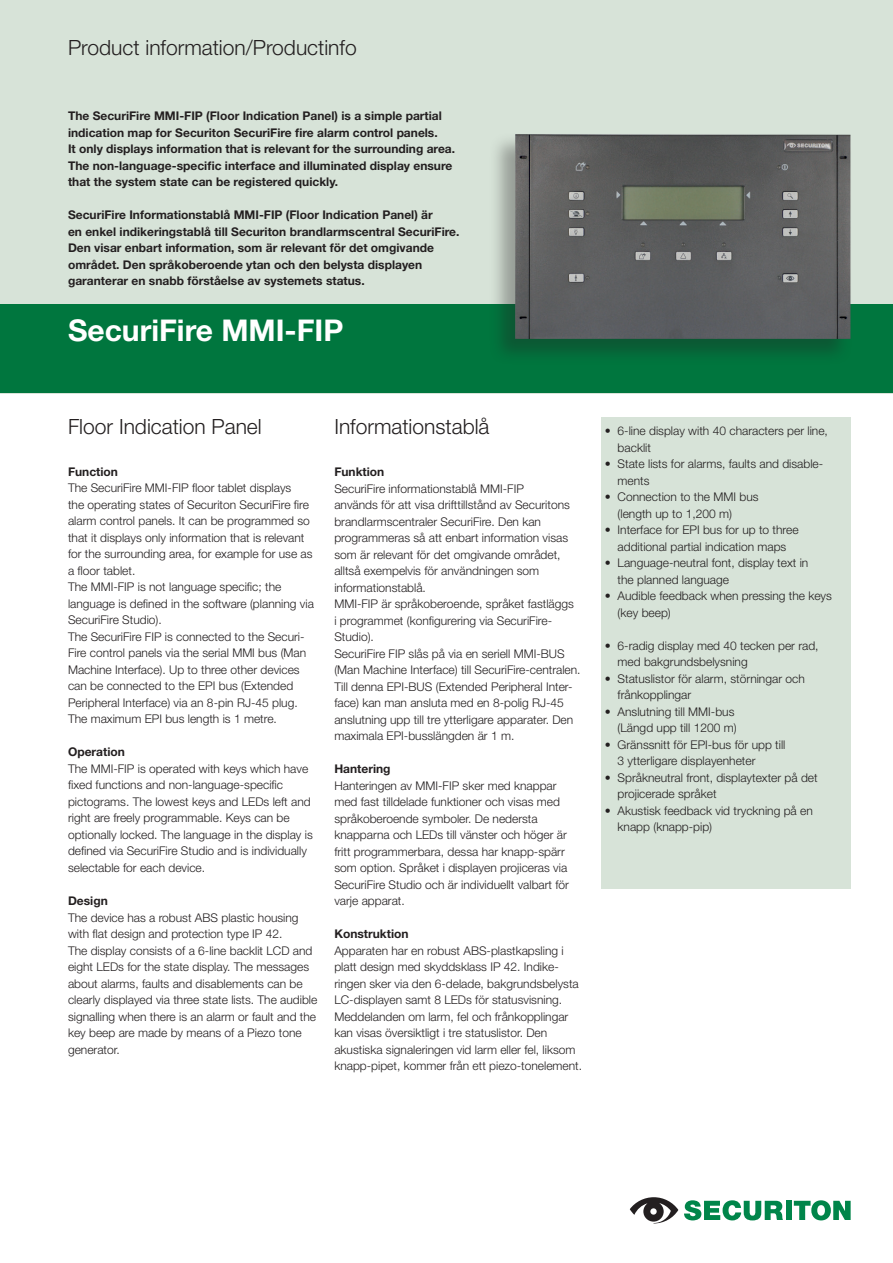
<style>
.page{position:relative;width:893px;height:1263px;background:#fff}
.page>*{position:absolute;margin:0;border:0;box-sizing:border-box;transform-origin:0 0}
.t1{font:700 30px "Helvetica Neue";color:#fff}
.t2{font:300 21px "Helvetica Neue";color:#231f20}
.t3{font:300 12px/16.5px "Helvetica Neue";color:#231f20}
.t4{font:700 12px/16.5px "Helvetica Neue";color:#231f20}
</style>
<div class="page">
<div style="left:0;top:0;width:893px;height:393px;background:#d7e3d8"></div>
<div style="left:601px;top:417px;width:249px;height:471px;background:#d7e3d8"></div>
<svg style="left:684px;top:1200px;width:99px;height:20px"></svg>
<div style="left:786px;top:1201px;width:6px;height:19px;background:#00854a"></div>
<svg style="left:794px;top:1200px;width:57px;height:20px"></svg>
<svg style="left:630px;top:1197px;width:48px;height:26px"></svg>
<div style="left:0;top:305px;width:893px;height:88px;background:#00763e"></div>
<div style="left:489px;top:132px;width:363px;height:233px;background:#231f20;opacity:.35"></div>
<img style="left:515px;top:134px;width:335px;height:205px">
<h2 class="t2" style="left:68px;top:35px;width:290px">Product information/Productinfo</h2>
<p class="t4" style="left:68px;top:107px;width:389px">The SecuriFire MMI-FIP (Floor Indication Panel) is a simple partial indication map for Securiton SecuriFire fire alarm control panels.<br>It only displays information that is relevant for the surrounding area.<br>The non-language-specific interface and illuminated display ensure that the system state can be registered quickly.</p>
<p class="t4" style="left:68px;top:206px;width:393px">SecuriFire Informationstablå MMI-FIP (Floor Indication Panel) är<br>en enkel indikeringstablå till Securiton brandlarmscentral SecuriFire.<br>Den visar enbart information, som är relevant för det omgivande området. Den språkoberoende ytan och den belysta displayen garanterar en snabb förståelse av systemets status.</p>
<h1 class="t1" style="left:68px;top:312px;width:277px">SecuriFire MMI-FIP</h1>
<h2 class="t2" style="left:68px;top:413px;width:195px">Floor Indication Panel</h2>
<p class="t4" style="left:68px;top:463px;width:52px">Function</p>
<p class="t3" style="left:68px;top:480px;width:247px">The SecuriFire MMI-FIP floor tablet displays<br>the operating states of Securiton SecuriFire fire alarm control panels. It can be programmed so that it displays only information that is relevant for the surrounding area, for example for use as a floor tablet.<br>The MMI-FIP is not language specific; the language is defined in the software (planning via SecuriFire Studio).<br>The SecuriFire FIP is connected to the Securi-Fire control panels via the serial MMI bus (Man Machine Interface). Up to three other devices can be connected to the EPI bus (Extended Peripheral Interface) via an 8-pin RJ-45 plug.<br>The maximum EPI bus length is 1 metre.</p>
<p class="t4" style="left:68px;top:744px;width:58px">Operation</p>
<p class="t3" style="left:68px;top:760px;width:246px">The MMI-FIP is operated with keys which have fixed functions and non-language-specific pictograms. The lowest keys and LEDs left and right are freely programmable. Keys can be optionally locked. The language in the display is defined via SecuriFire Studio and is individually selectable for each device.</p>
<p class="t4" style="left:68px;top:892px;width:41px">Design</p>
<p class="t3" style="left:68px;top:909px;width:251px">The device has a robust ABS plastic housing with flat design and protection type IP 42.<br>The display consists of a 6-line backlit LCD and eight LEDs for the state display. The messages about alarms, faults and disablements can be clearly displayed via three state lists. The audible signalling when there is an alarm or fault and the key beep are made by means of a Piezo tone generator.</p>
<h2 class="t2" style="left:334px;top:413px;width:157px">Informationstablå</h2>
<p class="t4" style="left:334px;top:463px;width:52px">Funktion</p>
<p class="t3" style="left:334px;top:480px;width:248px">SecuriFire informationstablå MMI-FIP<br>används för att visa drifttillstånd av Securitons brandlarmscentraler SecuriFire. Den kan programmeras så att enbart information visas som är relevant för det omgivande området, alltså exempelvis för användningen som informationstablå.<br>MMI-FIP är språkoberoende, språket fastläggs<br>i programmet (konfigurering via SecuriFire-Studio).<br>SecuriFire FIP slås på via en seriell MMI-BUS (Man Machine Interface) till SecuriFire-centralen.<br>Till denna EPI-BUS (Extended Peripheral Inter&shy;face) kan man ansluta med en 8-polig RJ-45 anslutning upp till tre ytterligare apparater. Den maximala EPI-busslängden är 1 m.</p>
<p class="t4" style="left:334px;top:760px;width:58px">Hantering</p>
<p class="t3" style="left:334px;top:777px;width:236px">Hanteringen av MMI-FIP sker med knappar med fast tilldelade funktioner och visas med språkoberoende symboler. De nedersta knapparna och LEDs till vänster och höger är fritt programmerbara, dessa har knapp-spärr som option. Språket i displayen projiceras via SecuriFire Studio och är individuellt valbart för varje apparat.</p>
<p class="t4" style="left:334px;top:925px;width:76px">Konstruktion</p>
<p class="t3" style="left:334px;top:942px;width:249px">Apparaten har en robust ABS-plastkapsling i platt design med skyddsklass IP 42. Indike&shy;ringen sker via den 6-delade, bakgrundsbelysta LC-displayen samt 8 LEDs för statusvisning.<br>Meddelanden om larm, fel och frånkopplingar kan visas översiktligt i tre statuslistor. Den akustiska signaleringen vid larm eller fel, liksom knapp-pipet, kommer från ett piezo-tonelement.</p>
<p class="t3" style="left:618px;top:422px;width:212px;text-indent:-13px">• 6-line display with 40 characters per line, backlit</p>
<p class="t3" style="left:618px;top:455px;width:207px;text-indent:-13px">• State lists for alarms, faults and disable&shy;ments</p>
<p class="t3" style="left:618px;top:488px;width:142px;text-indent:-13px">• Connection to the MMI bus (length up to 1,200 m)</p>
<p class="t3" style="left:605px;top:521px;width:195px;text-align:center">• Interface for EPI bus for up to three additional partial indication maps</p>
<p class="t3" style="left:618px;top:554px;width:192px;text-indent:-13px">• Language-neutral font, display text in the planned language</p>
<p class="t3" style="left:618px;top:587px;width:216px;text-indent:-13px">• Audible feedback when pressing the keys (key beep)</p>
<p class="t3" style="left:618px;top:637px;width:202px;text-indent:-13px">• 6-radig display med 40 tecken per rad, med bakgrundsbelysning</p>
<p class="t3" style="left:618px;top:670px;width:189px;text-indent:-13px">• Statuslistor för alarm, störningar och frånkopplingar</p>
<p class="t3" style="left:605px;top:703px;width:133px;text-align:right">• Anslutning till MMI-bus (Längd upp till 1200 m)</p>
<p class="t3" style="left:618px;top:736px;width:169px;text-indent:-13px">• Gränssnitt för EPI-bus för upp till<br>3 ytterligare displayenheter</p>
<p class="t3" style="left:618px;top:769px;width:202px;text-indent:-13px">• Språkneutral front, displaytexter på det projicerade språket</p>
<p class="t3" style="left:618px;top:802px;width:197px;text-indent:-13px">• Akustisk feedback vid tryckning på en knapp (knapp-pip)</p>
</div>
